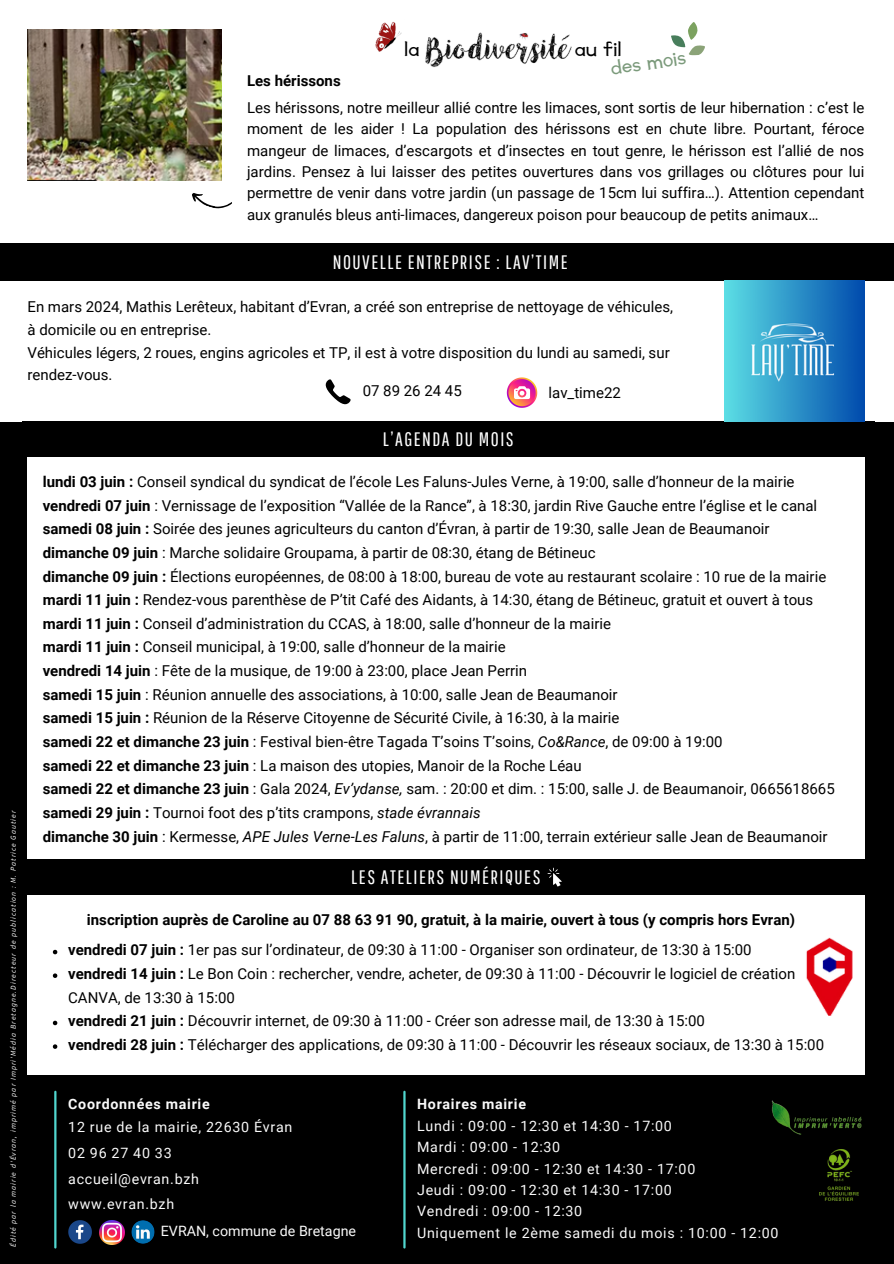
<style>
.page{position:relative;width:894px;height:1264px;background:#fff}
.page>*{position:absolute;margin:0;border:0;box-sizing:border-box;transform-origin:0 0}
.t1{font:900 22.95px "Canva Li Zheng";color:#000}
.t2{font:900 22.95px "Canva Li Zheng";color:#7b9a7b}
.t3{font:19.5px "Pathway Gothic One";letter-spacing:.075em;color:#fff}
.t4{font:15px/23.7px "Roboto";color:#000}
.t5{font:700 15px "Roboto";color:#000}
.t6{font:14.25px/21.5px "Roboto";letter-spacing:.05em;color:#fafafa}
.t7{font:14.25px "Roboto";color:#fafafa}
.t8{font:700 14.25px "Roboto";letter-spacing:.05em;color:#fafafa}
.t9{font:italic 7.5px "Source Sans Pro";letter-spacing:.14em;color:#fff}
.s1{font-weight:700}
.s2{font-style:italic}
</style>
<div class="page">
<div style="left:0;top:0;width:893px;height:1263px;background:#000"></div>
<div style="left:27px;top:453px;width:837px;height:621px;background:#fff"></div>
<img style="left:771px;top:1100px;width:91px;height:35px">
<img style="left:819px;top:1149px;width:40px;height:52px">
<img style="left:131px;top:1220px;width:24px;height:23px">
<svg style="left:68px;top:1220px;width:24px;height:23px"></svg>
<img style="left:100px;top:1220px;width:24px;height:24px">
<hr style="left:403px;top:1091px;width:2px;height:156px;background:#50d5ce">
<hr style="left:54px;top:1091px;width:2px;height:156px;background:#50d5ce">
<img style="left:806px;top:937px;width:47px;height:79px">
<div style="left:20px;top:859px;width:851px;height:35px;background:#000"></div>
<svg style="left:547px;top:867px;width:14px;height:19px"></svg>
<div style="left:0;top:0;width:893px;height:421px;background:#fff"></div>
<div style="left:22px;top:421px;width:852px;height:35px;background:#000"></div>
<img style="left:425px;top:32px;width:147px;height:35px">
<svg style="left:671px;top:22px;width:34px;height:34px"></svg>
<img style="left:375px;top:21px;width:27px;height:31px">
<img style="left:27px;top:30px;width:194px;height:151px">
<div style="left:0;top:243px;width:893px;height:38px;background:#000"></div>
<svg style="left:192px;top:193px;width:40px;height:16px"></svg>
<svg style="left:53px;top:949px;width:4px;height:5px"></svg>
<svg style="left:53px;top:973px;width:4px;height:4px"></svg>
<svg style="left:53px;top:1020px;width:4px;height:5px"></svg>
<svg style="left:53px;top:1044px;width:4px;height:4px"></svg>
<img style="left:724px;top:281px;width:140px;height:140px">
<svg style="left:325px;top:379px;width:25px;height:26px"></svg>
<svg style="left:506px;top:377px;width:31px;height:31px"></svg>
<h2 class="t5" style="left:247px;top:72px;width:95px">Les hérissons</h2>
<h4 class="t1" style="left:404px;top:39px;width:17px">la</h4>
<h2 class="t1" style="left:574px;top:39px;width:49px">au fil</h2>
<h4 class="t2" style="left:609px;top:58px;width:78px;rotate:-8deg">des mois</h4>
<p class="t4" style="left:247px;top:97px;width:618px;line-height:21.3px;text-align:justify">Les hérissons, notre meilleur allié contre les limaces, sont sortis de leur hibernation : c’est le moment de les aider ! La population des hérissons est en chute libre. Pourtant, féroce mangeur de limaces, d’escargots et d’insectes en tout genre, le hérisson est l’allié de nos jardins. Pensez à lui laisser des petites ouvertures dans vos grillages ou clôtures pour lui permettre de venir dans votre jardin (un passage de 15cm lui suffira…). Attention cependant aux granulés bleus anti-limaces, dangereux poison pour beaucoup de petits animaux…</p>
<h4 class="t3" style="left:332px;top:251px;width:236px">NOUVELLE ENTREPRISE : LAV’TIME</h4>
<p class="t4" style="left:27px;top:296px;width:647px;line-height:22.5px">En mars 2024, Mathis Lerêteux, habitant d’Evran, a créé son entreprise de nettoyage de véhicules, à domicile ou en entreprise.<br>Véhicules légers, 2 roues, engins agricoles et TP, il est à votre disposition du lundi au samedi, sur rendez-vous.</p>
<h4 class="t4" style="left:362px;top:379px;width:101px">07 89 26 24 45</h4>
<p class="t4" style="left:548px;top:381px;width:74px">lav_time22</p>
<h3 class="t9" style="left:9px;top:1246px;width:438px;rotate:-90deg">Édité par la mairie d'Évran, imprimé par Impri'Média Bretagne.Directeur de publication : M. Patrice Gautier</h3>
<h1 class="t3" style="left:383px;top:428px;width:132px">L’AGENDA DU MOIS</h1>
<p class="t4" style="left:43px;top:470px;width:793px"><span class="s1">lundi 03 juin :</span> Conseil syndical du syndicat de l’école Les Faluns-Jules Verne, à 19:00, salle d’honneur de la mairie <span class="s1">vendredi 07 juin</span> : Vernissage de l’exposition “Vallée de la Rance”, à 18:30, jardin Rive Gauche entre l’église et le canal <span class="s1">samedi 08 juin :</span> Soirée des jeunes agriculteurs du canton d’Évran, à partir de 19:30, salle Jean de Beaumanoir <span class="s1">dimanche 09 juin</span> : Marche solidaire Groupama, à partir de 08:30, étang de Bétineuc<br><span class="s1">dimanche 09 juin :</span> Élections européennes, de 08:00 à 18:00, bureau de vote au restaurant scolaire : 10 rue de la mairie <span class="s1">mardi 11 juin :</span> Rendez-vous parenthèse de P’tit Café des Aidants, à 14:30, étang de Bétineuc, gratuit et ouvert à tous <span class="s1">mardi 11 juin :</span> Conseil d’administration du CCAS, à 18:00, salle d’honneur de la mairie<br><span class="s1">mardi 11 juin :</span> Conseil municipal, à 19:00, salle d’honneur de la mairie<br><span class="s1">vendredi 14 juin</span> : Fête de la musique, de 19:00 à 23:00, place Jean Perrin<br><span class="s1">samedi 15 juin</span> : Réunion annuelle des associations, à 10:00, salle Jean de Beaumanoir<br><span class="s1">samedi 15 juin :</span> Réunion de la Réserve Citoyenne de Sécurité Civile, à 16:30, à la mairie<br><span class="s1">samedi 22 et dimanche 23 juin</span> : Festival bien-être Tagada T’soins T’soins, <span class="s2">Co&amp;Rance</span>, de 09:00 à 19:00<br><span class="s1">samedi 22 et dimanche 23 juin</span> : La maison des utopies, Manoir de la Roche Léau<br><span class="s1">samedi 22 et dimanche 23 juin</span> : Gala 2024, <span class="s2">Ev’ydanse,</span> sam. : 20:00 et dim. : 15:00, salle J. de Beaumanoir, 0665618665 <span class="s1">samedi 29 juin :</span> Tournoi foot des p’tits crampons, <span class="s2">stade évrannais<br></span><span class="s1">dimanche 30 juin</span> : Kermesse, <span class="s2">APE Jules Verne-Les Faluns</span>, à partir de 11:00, terrain extérieur salle Jean de Beaumanoir</p>
<h1 class="t3" style="left:351px;top:865px;width:191px">LES ATELIERS NUMÉRIQUES</h1>
<p class="t5" style="left:87px;top:910px;width:709px">inscription auprès de Caroline au 07 88 63 91 90, gratuit, à la mairie, ouvert à tous (y compris hors Evran)</p>
<h4 class="t4" style="left:68px;top:938px;width:684px"><span class="s1">vendredi 07 juin :</span> 1er pas sur l’ordinateur, de 09:30 à 11:00 - Organiser son ordinateur, de 13:30 à 15:00</h4>
<p class="t4" style="left:68px;top:962px;width:728px"><span class="s1">vendredi 14 juin :</span> Le Bon Coin : rechercher, vendre, acheter, de 09:30 à 11:00 - Découvrir le logiciel de création<br>CANVA, de 13:30 à 15:00</p>
<h2 class="t4" style="left:68px;top:1009px;width:638px"><span class="s1">vendredi 21 juin :</span> Découvrir internet, de 09:30 à 11:00 - Créer son adresse mail, de 13:30 à 15:00</h2>
<h4 class="t4" style="left:68px;top:1033px;width:757px"><span class="s1">vendredi 28 juin :</span> Télécharger des applications, de 09:30 à 11:00 - Découvrir les réseaux sociaux, de 13:30 à 15:00</h4>
<p class="t8" style="left:68px;top:1096px;width:143px">Coordonnées mairie</p>
<p class="t6" style="left:68px;top:1113px;width:225px;line-height:26px">12 rue de la mairie, 22630 Évran<br>02 96 27 40 33 accueil@evran.bzh www.evran.bzh</p>
<p class="t7" style="left:161px;top:1222px;width:197px">EVRAN, commune de Bretagne</p>
<p class="t6" style="left:417px;top:1093px;width:363px"><span class="s1">Horaires mairie<br></span>Lundi : 09:00 - 12:30 et 14:30 - 17:00<br>Mardi : 09:00 - 12:30<br>Mercredi : 09:00 - 12:30 et 14:30 - 17:00<br>Jeudi : 09:00 - 12:30 et 14:30 - 17:00<br>Vendredi : 09:00 - 12:30<br>Uniquement le 2ème samedi du mois : 10:00 - 12:00</p>
</div>
